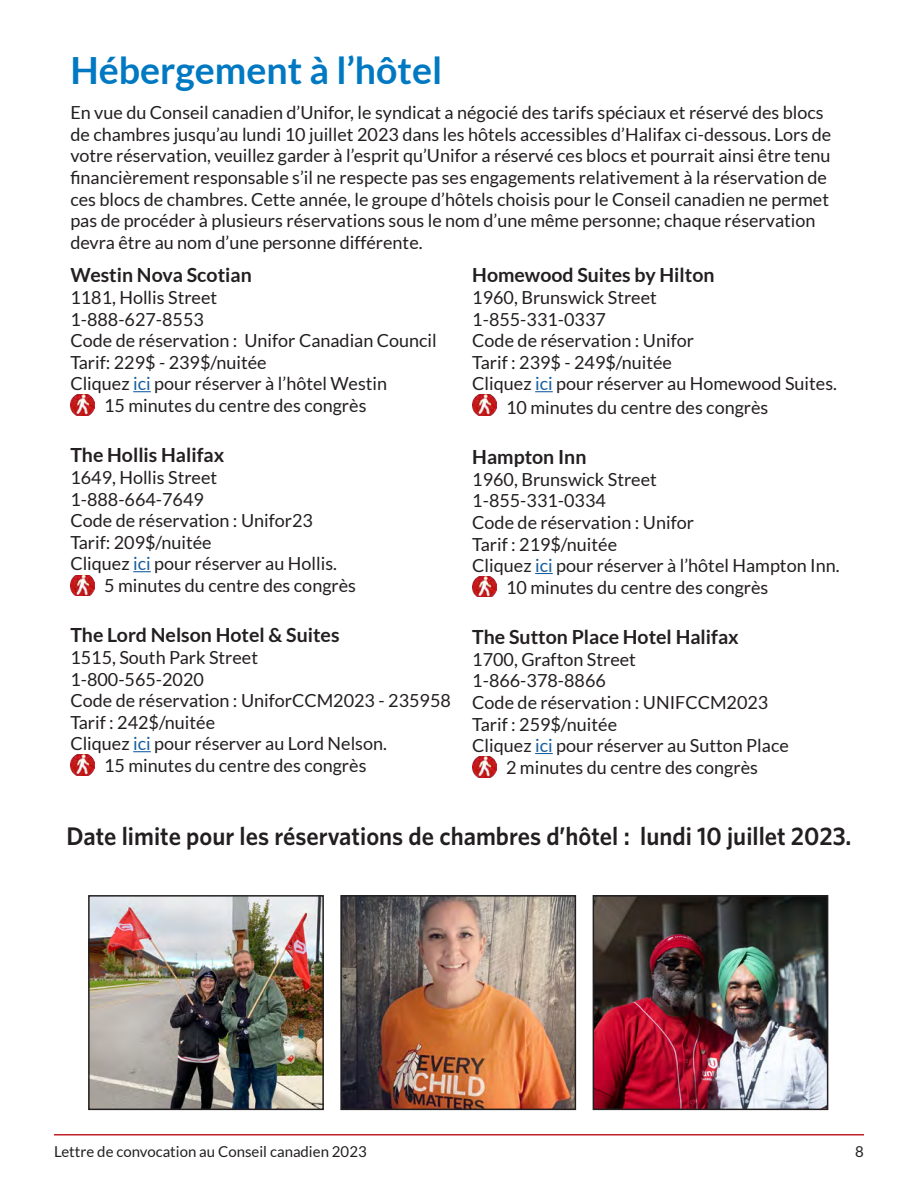
<style>
.page{position:relative;width:918px;height:1188px;background:#fff}
.page>*{position:absolute;margin:0;border:0;box-sizing:border-box;transform-origin:0 0}
.t1{font:700 37.5px "Lato";color:#0079c2}
.t2{font:600 25.5px "Whitney";color:#231f20;scale:.96 1}
.t3{font:700 19.5px "Lato";color:#231f20}
.t4{font:18px/21.6px "Lato";color:#231f20}
.t5{font:15px "Lato";color:#231f20}
.s1{color:#175d9e}
</style>
<div class="page">
<hr style="left:54px;top:1134px;width:810px;height:2px;background:#c32025">
<svg style="left:133px;top:391px;width:18px;height:1px"></svg>
<svg style="left:133px;top:571px;width:18px;height:1px"></svg>
<svg style="left:133px;top:751px;width:18px;height:1px"></svg>
<svg style="left:535px;top:391px;width:18px;height:1px"></svg>
<svg style="left:535px;top:573px;width:18px;height:1px"></svg>
<svg style="left:535px;top:753px;width:18px;height:1px"></svg>
<img style="left:70px;top:395px;width:24px;height:20px">
<img style="left:70px;top:575px;width:24px;height:21px">
<img style="left:70px;top:755px;width:24px;height:20px">
<img style="left:472px;top:395px;width:24px;height:20px">
<img style="left:472px;top:577px;width:24px;height:20px">
<img style="left:472px;top:757px;width:24px;height:20px">
<img style="left:91px;top:898px;width:230px;height:209px">
<div style="left:88px;top:895px;width:236px;height:215px;border:2px solid #231f20"></div>
<img style="left:343px;top:898px;width:230px;height:209px">
<div style="left:340px;top:895px;width:236px;height:215px;border:2px solid #231f20"></div>
<img style="left:596px;top:898px;width:229px;height:209px">
<div style="left:593px;top:895px;width:235px;height:215px;border:2px solid #231f20"></div>
<p class="t1" style="left:70px;top:49px;width:373px">Hébergement à l’hôtel</p>
<p class="t4" style="left:70px;top:102px;width:762px">En vue du Conseil canadien d’Unifor, le syndicat a négocié des tarifs spéciaux et réservé des blocs de chambres jusqu’au lundi 10 juillet 2023 dans les hôtels accessibles d’Halifax ci-dessous. Lors de votre réservation, veuillez garder à l’esprit qu’Unifor a réservé ces blocs et pourrait ainsi être tenu financièrement responsable s’il ne respecte pas ses engagements relativement à la réservation de ces blocs de chambres. Cette année, le groupe d’hôtels choisis pour le Conseil canadien ne permet pas de procéder à plusieurs réservations sous le nom d’une même personne; chaque réservation</p>
<p class="t4" style="left:70px;top:231px;width:354px">devra être au nom d’une personne différente.</p>
<p class="t3" style="left:70px;top:264px;width:183px">Westin Nova Scotian</p>
<p class="t4" style="left:70px;top:287px;width:368px">1181, Hollis Street<br>1-888-627-8553<br>Code de réservation : Unifor Canadian Council<br>Tarif: 229$ - 239$/nuitée<br>Cliquez <span class="s1">ici</span> pour réserver à l’hôtel Westin</p>
<p class="t4" style="left:104px;top:395px;width:264px">15 minutes du centre des congrès</p>
<p class="t3" style="left:70px;top:444px;width:155px">The Hollis Halifax</p>
<p class="t4" style="left:70px;top:467px;width:268px">1649, Hollis Street<br>1-888-664-7649<br>Code de réservation : Unifor23<br>Tarif: 209$/nuitée<br>Cliquez <span class="s1">ici</span> pour réserver au Hollis.</p>
<p class="t4" style="left:104px;top:575px;width:253px">5 minutes du centre des congrès</p>
<p class="t3" style="left:70px;top:624px;width:271px">The Lord Nelson Hotel &amp; Suites</p>
<p class="t4" style="left:70px;top:647px;width:382px">1515, South Park Street<br>1-800-565-2020<br>Code de réservation : UniforCCM2023 - 235958<br>Tarif : 242$/nuitée<br>Cliquez <span class="s1">ici</span> pour réserver au Lord Nelson.</p>
<p class="t4" style="left:104px;top:755px;width:264px">15 minutes du centre des congrès</p>
<p class="t3" style="left:472px;top:264px;width:244px">Homewood Suites by Hilton</p>
<p class="t4" style="left:472px;top:287px;width:366px">1960, Brunswick Street<br>1-855-331-0337<br>Code de réservation : Unifor<br>Tarif : 239$ - 249$/nuitée<br>Cliquez <span class="s1">ici</span> pour réserver au Homewood Suites.</p>
<p class="t4" style="left:506px;top:396px;width:264px">10 minutes du centre des congrès</p>
<p class="t3" style="left:472px;top:446px;width:116px">Hampton Inn</p>
<p class="t4" style="left:472px;top:468px;width:369px">1960, Brunswick Street<br>1-855-331-0334<br>Code de réservation : Unifor<br>Tarif : 219$/nuitée<br>Cliquez <span class="s1">ici</span> pour réserver à l’hôtel Hampton Inn.</p>
<p class="t4" style="left:506px;top:576px;width:264px">10 minutes du centre des congrès</p>
<p class="t3" style="left:472px;top:626px;width:268px">The Sutton Place Hotel Halifax</p>
<p class="t4" style="left:472px;top:648px;width:318px">1700, Grafton Street<br>1-866-378-8866<br>Code de réservation : UNIFCCM2023<br>Tarif : 259$/nuitée<br>Cliquez <span class="s1">ici</span> pour réserver au Sutton Place</p>
<p class="t4" style="left:506px;top:756px;width:253px">2 minutes du centre des congrès</p>
<p class="t2" style="left:66px;top:819px;width:819px">Date limite pour les réservations de chambres d’hôtel : lundi 10 juillet 2023.</p>
<p class="t5" style="left:54px;top:1143px;width:314px">Lettre de convocation au Conseil canadien 2023</p>
<p class="t5" style="left:855px;top:1143px;width:10px">8</p>
</div>
